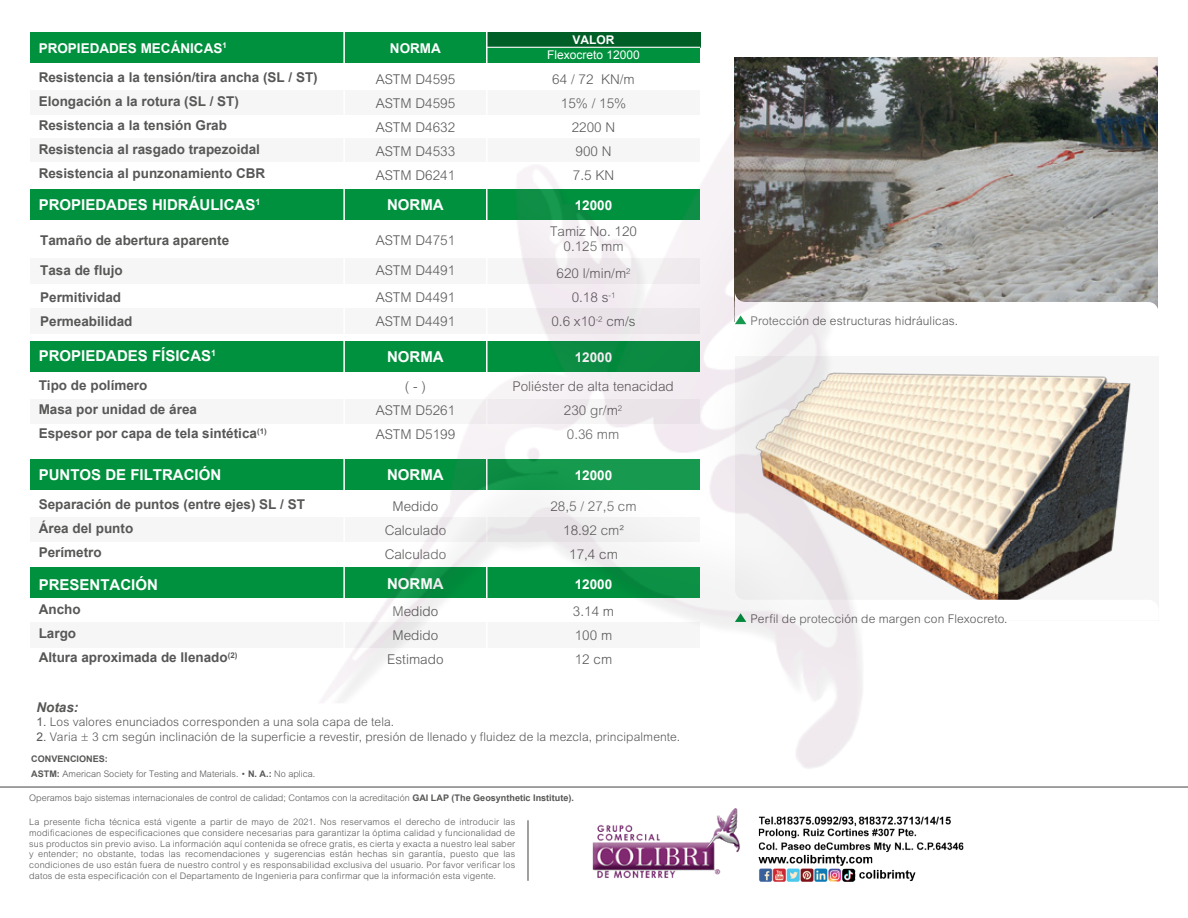
<style>
.page{position:relative;width:1188px;height:918px;background:#fff}
.page>*{position:absolute;margin:0;border:0;box-sizing:border-box;transform-origin:0 0}
.t1{font:700 15px "Arial";color:#fff}
.t2{font:700 13.5px/24px "Arial";color:#575756}
.t3{font:300 13.5px/24px "Arial MT Std";color:#575756;text-align:center}
.t4{font:700 13.5px "Arial";color:#fff}
.t5{font:italic 700 13.5px "Arial";color:#575756}
.t6{font:300 12px "Arial MT Std";letter-spacing:.01em;color:#575756}
.t7{font:12px "Arial";color:#fff}
.t8{font:700 12px "Arial";color:#fff}
.t9{font:300 9px/10.8px "Arial MT Std";color:#575756;text-align:justify}
.t10{font:700 9px "Arial";color:#575756}
.s1{font-family:"Arial";font-weight:400}
.s2{font-family:"Arial";font-weight:700}
</style>
<div class="page">
<div style="left:31px;top:32px;width:669px;height:30px;background:#00913e"></div>
<div style="left:487px;top:32px;width:213px;height:15px;background:#005f27"></div>
<div style="left:31px;top:258px;width:669px;height:25px;background:#f6f6f6"></div>
<div style="left:31px;top:308px;width:669px;height:26px;background:#f6f6f6"></div>
<div style="left:31px;top:400px;width:669px;height:24px;background:#f6f6f6"></div>
<div style="left:31px;top:517px;width:669px;height:25px;background:#f6f6f6"></div>
<div style="left:31px;top:623px;width:669px;height:25px;background:#f6f6f6"></div>
<div style="left:31px;top:90px;width:669px;height:25px;background:#f6f6f6"></div>
<div style="left:31px;top:138px;width:669px;height:24px;background:#f6f6f6"></div>
<div style="left:31px;top:189px;width:669px;height:30px;background:#00913e"></div>
<div style="left:31px;top:342px;width:669px;height:30px;background:#00913e"></div>
<div style="left:31px;top:459px;width:669px;height:30px;background:#00913e"></div>
<div style="left:31px;top:568px;width:669px;height:30px;background:#00913e"></div>
<img style="left:735px;top:57px;width:423px;height:234px">
<svg style="left:870px;top:291px;width:288px;height:18px"></svg>
<hr style="left:343px;top:30px;width:2px;height:643px;background:#fff">
<hr style="left:486px;top:30px;width:2px;height:643px;background:#fff">
<img style="left:870px;top:373px;width:262px;height:216px">
<svg style="left:958px;top:589px;width:83px;height:11px"></svg>
<hr style="left:0;top:786px;width:1188px;height:2px;background:#575756">
<hr style="left:487px;top:47px;width:213px;height:1px;background:#fff">
<hr style="left:527px;top:820px;width:2px;height:61px;background:#575756">
<img style="left:318px;top:59px;width:552px;height:710px">
<img style="left:758px;top:816px;width:206px;height:66px">
<img style="left:592px;top:808px;width:148px;height:71px">
<h2 class="t4" style="left:39px;top:39px;width:190px">PROPIEDADES MECÁNICAS<sup>1</sup></h2>
<h2 class="t4" style="left:390px;top:39px;width:52px">NORMA</h2>
<h3 class="t8" style="left:573px;top:32px;width:43px">VALOR</h3>
<h3 class="t7" style="left:547px;top:47px;width:94px">Flexocreto 12000</h3>
<h2 class="t2" style="left:39px;top:66px;width:281px">Resistencia a la tensión/tira ancha (SL / ST)<br>Elongación a la rotura (SL / ST)<br>Resistencia a la tensión Grab<br>Resistencia al rasgado trapezoidal Resistencia al punzonamiento CBR</h2>
<h2 class="t3" style="left:376px;top:67px;width:81px;text-align:justify">ASTM D4595<br>ASTM D4595<br>ASTM D4632<br>ASTM D4533<br>ASTM D6241</h2>
<h2 class="t3" style="left:552px;top:67px;width:84px">64 / 72 KN/m<br>15% / 15%<br>2200 N<br>900 N<br>7.5 KN</h2>
<h1 class="t1" style="left:39px;top:195px;width:223px">PROPIEDADES HIDRÁULICAS<sup>1</sup></h1>
<h1 class="t1" style="left:387px;top:195px;width:58px">NORMA</h1>
<h2 class="t4" style="left:575px;top:196px;width:39px">12000</h2>
<h2 class="t3" style="left:376px;top:228px;width:81px">ASTM D4751</h2>
<h2 class="t3" style="left:376px;top:256px;width:81px;line-height:27px;text-align:left">ASTM D4491<br>ASTM D4491</h2>
<h2 class="t3" style="left:376px;top:309px;width:81px">ASTM D4491</h2>
<h2 class="t3" style="left:550px;top:224px;width:89px;line-height:15px">Tamiz No. 120<br>0.125 mm</h2>
<h2 class="t3" style="left:551px;top:262px;width:86px">620 l/min/m<sup>2<br></sup>0.18 s<sup>-1<br></sup>0.6 x10<sup>-2</sup> cm/s</h2>
<h2 class="t2" style="left:40px;top:228px;width:191px">Tamaño de abertura aparente</h2>
<h2 class="t2" style="left:40px;top:257px;width:84px;line-height:27px">Tasa de flujo<br>Permitividad</h2>
<h2 class="t2" style="left:40px;top:309px;width:94px">Permeabilidad</h2>
<h1 class="t1" style="left:39px;top:346px;width:179px">PROPIEDADES FÍSICAS<sup>1</sup></h1>
<h1 class="t1" style="left:387px;top:346px;width:58px">NORMA</h1>
<h2 class="t4" style="left:575px;top:348px;width:39px">12000</h2>
<h2 class="t2" style="left:39px;top:374px;width:229px">Tipo de polímero<br>Masa por unidad de área<br>Espesor por capa de tela sintética<sup>(1)</sup></h2>
<h2 class="t3" style="left:376px;top:375px;width:81px">( - )<br>ASTM D5261<br>ASTM D5199</h2>
<h2 class="t3" style="left:512px;top:375px;width:163px">Poliéster de alta tenacidad<br>230 gr/m<sup>2<br></sup>0.36 mm</h2>
<h1 class="t1" style="left:39px;top:465px;width:184px">PUNTOS DE FILTRACIÓN</h1>
<h1 class="t1" style="left:387px;top:464px;width:58px">NORMA</h1>
<h2 class="t4" style="left:575px;top:466px;width:39px">12000</h2>
<h2 class="t2" style="left:39px;top:493px;width:268px">Separación de puntos (entre ejes) SL / ST<br>Área del punto<br>Perímetro</h2>
<h2 class="t3" style="left:385px;top:494px;width:63px">Medido<br>Calculado<br>Calculado</h2>
<h2 class="t3" style="left:550px;top:494px;width:88px">28,5 / 27,5 cm<br>18.92 cm²<br>17,4 cm</h2>
<h1 class="t1" style="left:39px;top:574px;width:121px">PRESENTACIÓN</h1>
<h1 class="t1" style="left:387px;top:574px;width:58px">NORMA</h1>
<h2 class="t4" style="left:575px;top:575px;width:39px">12000</h2>
<h2 class="t2" style="left:39px;top:598px;width:200px">Ancho<br>Largo<br>Altura aproximada de llenado<sup>(2)</sup></h2>
<h2 class="t3" style="left:387px;top:599px;width:58px">Medido<br>Medido<br>Estimado</h2>
<h2 class="t3" style="left:573px;top:599px;width:43px;text-align:left">3.14 m<br>100 m<br>12 cm</h2>
<h2 class="t5" style="left:36px;top:698px;width:43px">Notas:</h2>
<h3 class="t6" style="left:36px;top:714px;width:359px"><span class="s1">1.</span> Los valores enunciados corresponden a una sola capa de tela.</h3>
<h3 class="t6" style="left:36px;top:729px;width:645px"><span class="s1">2.</span> Varia ± 3 cm según inclinación de la superficie a revestir, presión de llenado y fluidez de la mezcla, principalmente.</h3>
<p class="t10" style="left:31px;top:753px;width:78px">CONVENCIONES:</p>
<p class="t9" style="left:31px;top:769px;width:286px"><span class="s2">ASTM:</span> American Society for Testing and Materials. • <span class="s2">N. A.:</span> No aplica.</p>
<p class="t9" style="left:29px;top:817px;width:488px">La presente ficha técnica está vigente a partir de mayo de 2021. Nos reservamos el derecho de introducir las modificaciones de especificaciones que considere necesarias para garantizar la óptima calidad y funcionalidad de sus productos sin previo aviso. La información aquí contenida se ofrece gratis, es cierta y exacta a nuestro leal saber y entender; no obstante, todas las recomendaciones y sugerencias están hechas sin garantía, puesto que las condiciones de uso están fuera de nuestro control y es responsabilidad exclusiva del usuario. Por favor verificar los datos de esta especificación con el Departamento de Ingenieria para confirmar que la información esta vigente.</p>
<p class="t9" style="left:29px;top:793px;width:546px">Operamos bajo sistemas internacionales de control de calidad; Contamos con la acreditación <span class="s2">GAI LAP (The Geosynthetic Institute).</span></p>
<h3 class="t6" style="left:751px;top:314px;width:209px">Protección de estructuras hidráulicas.</h3>
<h3 class="t6" style="left:751px;top:612px;width:259px">Perfil de protección de margen con Flexocreto.</h3>
</div>
